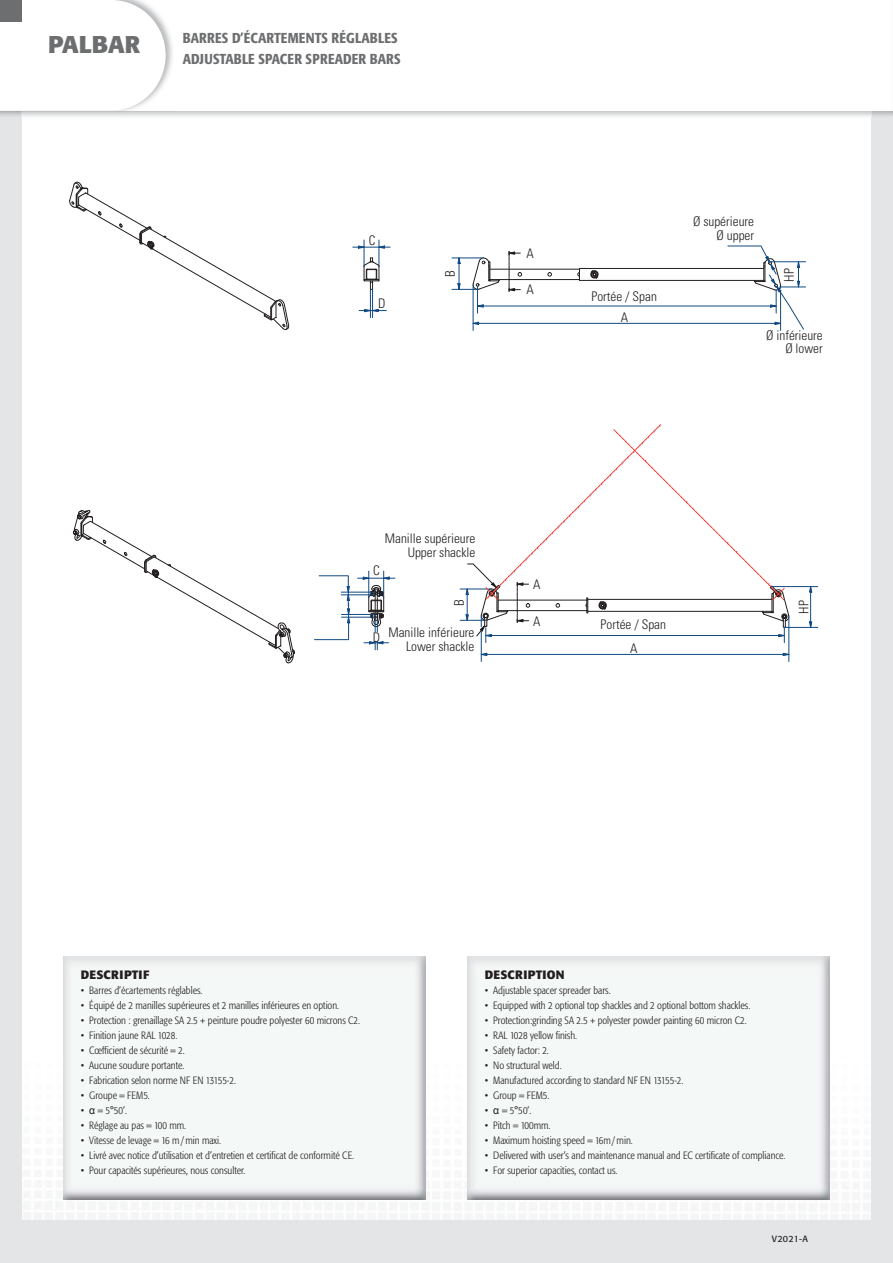
<style>
.page{position:relative;width:893px;height:1263px;background:#fff}
.page>*{position:absolute;margin:0;border:0;box-sizing:border-box;transform-origin:0 0}
.t1{font:700 24px "Formata";color:#6d6e70}
.t2{font:500 condensed 14.25px/21px "Formata";letter-spacing:.01em;color:#6d6e70}
.t3{font:300 condensed 13.2px/13.5px "Univers LT Std";color:#231f20;text-align:right}
.t4{font:700 12px "Formata";letter-spacing:.03em;color:#231f20}
.t5{font:300 condensed 10.5px "Formata";color:#231f20}
.t6{font:9px "Formata";letter-spacing:.03em;color:#231f20}
.s1{font-family:"Arial";font-weight:400;font-stretch:normal}
</style>
<div class="page">
<img style="left:829px;top:977px;width:43px;height:203px">
<img style="left:425px;top:977px;width:43px;height:203px">
<img style="left:21px;top:977px;width:43px;height:203px">
<div style="left:872px;top:0;width:21px;height:1263px;background:#e4e5e6"></div>
<div style="left:0;top:1220px;width:893px;height:43px;background:#e4e5e6"></div>
<div style="left:0;top:0;width:21px;height:1263px;background:#e4e5e6"></div>
<div style="left:0;top:0;width:893px;height:111px;background:#fff"></div>
<img style="left:166px;top:27px;width:6px;height:52px">
<svg style="left:0;top:0;width:166px;height:111px"></svg>
<div style="left:0;top:0;width:21px;height:21px;background:#6d6e70"></div>
<img style="left:64px;top:957px;width:361px;height:242px">
<img style="left:468px;top:957px;width:361px;height:242px">
<svg style="left:548px;top:272px;width:4px;height:4px"></svg>
<hr style="left:499px;top:279px;width:80px;height:1px;background:#231f20">
<hr style="left:490px;top:269px;width:89px;height:1px;background:#231f20">
<svg style="left:69px;top:181px;width:220px;height:149px"></svg>
<svg style="left:506px;top:251px;width:16px;height:40px"></svg>
<svg style="left:472px;top:322px;width:7px;height:3px"></svg>
<hr style="left:479px;top:323px;width:296px;height:1px;background:#114a82">
<hr style="left:473px;top:285px;width:1px;height:45px;background:#114a82">
<svg style="left:353px;top:240px;width:37px;height:78px"></svg>
<hr style="left:483px;top:306px;width:288px;height:1px;background:#114a82">
<svg style="left:452px;top:257px;width:48px;height:56px"></svg>
<svg style="left:577px;top:245px;width:229px;height:85px"></svg>
<svg style="left:73px;top:510px;width:222px;height:153px"></svg>
<svg style="left:782px;top:653px;width:7px;height:3px"></svg>
<svg style="left:480px;top:653px;width:7px;height:3px"></svg>
<hr style="left:487px;top:654px;width:296px;height:1px;background:#114a82">
<hr style="left:789px;top:617px;width:1px;height:44px;background:#114a82">
<hr style="left:481px;top:630px;width:1px;height:31px;background:#114a82">
<svg style="left:809px;top:587px;width:3px;height:6px"></svg>
<svg style="left:809px;top:621px;width:3px;height:6px"></svg>
<hr style="left:810px;top:592px;width:1px;height:30px;background:#114a82">
<hr style="left:784px;top:627px;width:34px;height:1px;background:#114a82">
<hr style="left:771px;top:586px;width:47px;height:1px;background:#114a82">
<svg style="left:364px;top:641px;width:25px;height:9px"></svg>
<hr style="left:341px;top:594px;width:34px;height:1px;background:#114a82">
<hr style="left:341px;top:592px;width:34px;height:1px;background:#114a82">
<hr style="left:341px;top:617px;width:34px;height:1px;background:#114a82">
<hr style="left:341px;top:614px;width:34px;height:1px;background:#114a82">
<svg style="left:314px;top:575px;width:36px;height:65px"></svg>
<svg style="left:358px;top:571px;width:37px;height:61px"></svg>
<svg style="left:460px;top:424px;width:330px;height:219px"></svg>
<h1 class="t1" style="left:48px;top:34px;width:94px">PALBAR</h1>
<h2 class="t2" style="left:183px;top:29px;width:219px">BARRES D’ÉCARTEMENTS RÉGLABLES<br>ADJUSTABLE SPACER SPREADER BARS</h2>
<p class="t3" style="left:369px;top:234px;width:8px">C</p>
<p class="t3" style="left:378px;top:297px;width:9px">D</p>
<p class="t3" style="left:444px;top:277px;width:8px;rotate:-90deg">B</p>
<p class="t3" style="left:526px;top:247px;width:9px">A</p>
<p class="t3" style="left:526px;top:283px;width:9px">A</p>
<p class="t3" style="left:591px;top:290px;width:67px">Portée / Span</p>
<p class="t3" style="left:621px;top:311px;width:9px">A</p>
<p class="t3" style="left:693px;top:216px;width:63px">Ø supérieure<br>Ø upper</p>
<p class="t3" style="left:783px;top:281px;width:15px;rotate:-90deg">HP</p>
<p class="t3" style="left:766px;top:329px;width:58px">Ø inférieure<br>Ø lower</p>
<p class="t3" style="left:385px;top:533px;width:92px">Manille supérieure<br>Upper shackle</p>
<p class="t3" style="left:373px;top:564px;width:8px">C</p>
<p class="t3" style="left:373px;top:631px;width:9px">D</p>
<p class="t3" style="left:453px;top:606px;width:8px;rotate:-90deg">B</p>
<p class="t3" style="left:388px;top:627px;width:87px">Manille inférieure<br>Lower shackle</p>
<p class="t3" style="left:533px;top:578px;width:9px">A</p>
<p class="t3" style="left:533px;top:615px;width:9px">A</p>
<p class="t3" style="left:601px;top:619px;width:67px">Portée / Span</p>
<p class="t3" style="left:630px;top:642px;width:9px">A</p>
<p class="t3" style="left:798px;top:613px;width:15px;rotate:-90deg">HP</p>
<p class="t4" style="left:81px;top:969px;width:70px">DESCRIPTIF</p>
<p class="t5" style="left:81px;top:986px;width:123px">• Barres d’écartements réglables.</p>
<p class="t5" style="left:81px;top:1001px;width:260px">• Équipé de 2 manilles supérieures et 2 manilles inférieures en option.</p>
<p class="t5" style="left:81px;top:1016px;width:281px">• Protection : grenaillage SA 2.5 + peinture poudre polyester 60 microns C2.</p>
<p class="t5" style="left:81px;top:1031px;width:98px">• Finition jaune RAL 1028.</p>
<p class="t5" style="left:81px;top:1046px;width:106px">• Cœfficient de sécurité = 2.</p>
<p class="t5" style="left:81px;top:1061px;width:105px">• Aucune soudure portante.</p>
<p class="t5" style="left:81px;top:1076px;width:157px">• Fabrication selon norme NF EN 13155-2.</p>
<p class="t5" style="left:81px;top:1091px;width:71px">• Groupe = FEM5.</p>
<p class="t5" style="left:81px;top:1106px;width:48px">• <span class="s1">α</span> = 5°50’.</p>
<p class="t5" style="left:81px;top:1121px;width:107px">• Réglage au pas = 100 mm.</p>
<p class="t5" style="left:81px;top:1136px;width:142px">• Vitesse de levage = 16 m / min maxi.</p>
<p class="t5" style="left:81px;top:1151px;width:275px">• Livré avec notice d’utilisation et d’entretien et certificat de conformité CE.</p>
<p class="t5" style="left:81px;top:1166px;width:166px">• Pour capacités supérieures, nous consulter.</p>
<p class="t4" style="left:485px;top:969px;width:81px">DESCRIPTION</p>
<p class="t5" style="left:485px;top:986px;width:127px">• Adjustable spacer spreader bars.</p>
<p class="t5" style="left:485px;top:1001px;width:267px">• Equipped with 2 optional top shackles and 2 optional bottom shackles.</p>
<p class="t5" style="left:485px;top:1016px;width:263px">• Protection:grinding SA 2.5 + polyester powder painting 60 micron C2.</p>
<p class="t5" style="left:485px;top:1031px;width:94px">• RAL 1028 yellow finish.</p>
<p class="t5" style="left:485px;top:1046px;width:66px">• Safety factor: 2.</p>
<p class="t5" style="left:485px;top:1061px;width:78px">• No structural weld.</p>
<p class="t5" style="left:485px;top:1076px;width:200px">• Manufactured according to standard NF EN 13155-2.</p>
<p class="t5" style="left:485px;top:1091px;width:66px">• Group = FEM5.</p>
<p class="t5" style="left:485px;top:1106px;width:48px">• <span class="s1">α</span> = 5°50’.</p>
<p class="t5" style="left:485px;top:1121px;width:67px">• Pitch = 100mm.</p>
<p class="t5" style="left:485px;top:1136px;width:150px">• Maximum hoisting speed = 16m / min.</p>
<p class="t5" style="left:485px;top:1151px;width:302px">• Delivered with user’s and maintenance manual and EC certificate of compliance.</p>
<p class="t5" style="left:485px;top:1166px;width:134px">• For superior capacities, contact us.</p>
<p class="t6" style="left:772px;top:1234px;width:38px">V2021-A</p>
</div>
